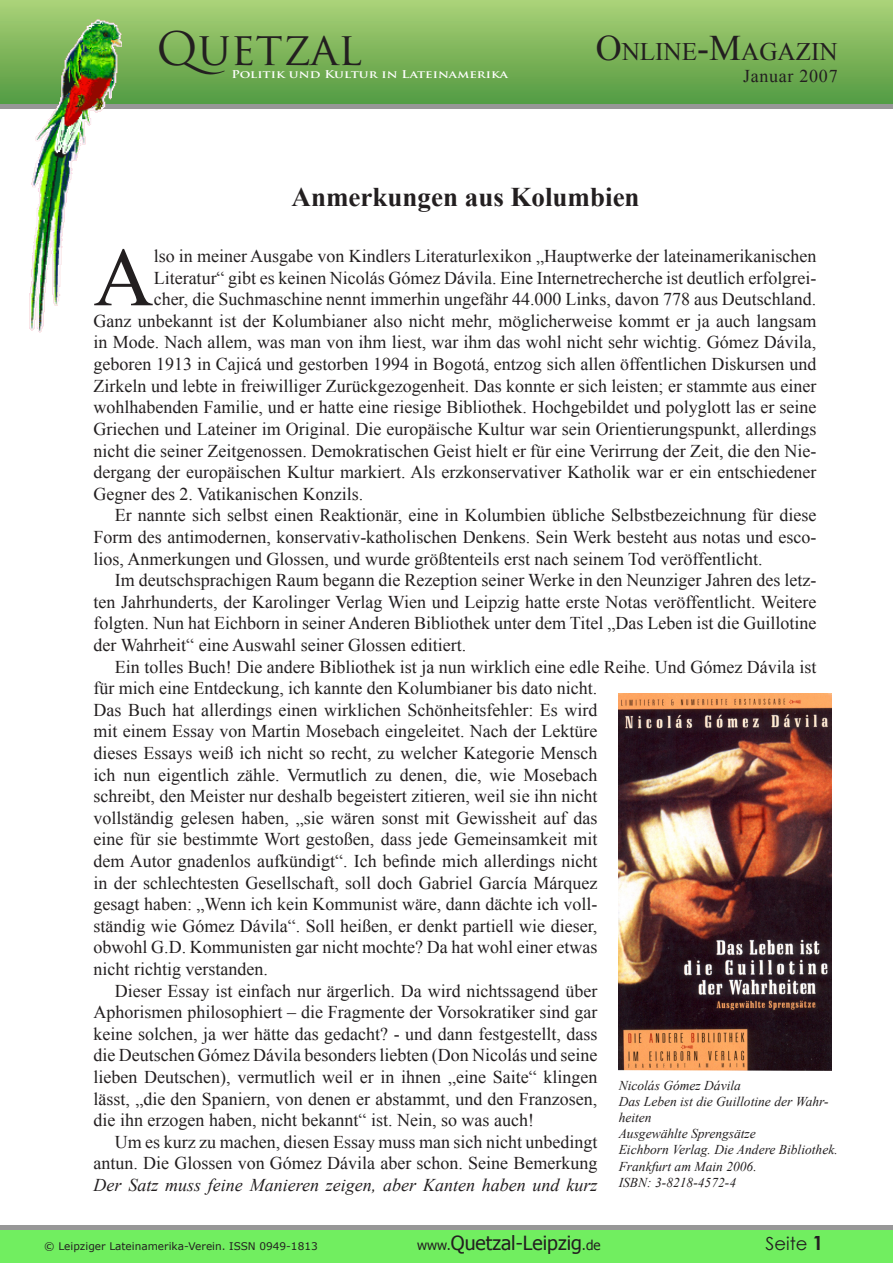
<style>
.page{position:relative;width:893px;height:1263px;background:#fff}
.page>*{position:absolute;margin:0;border:0;box-sizing:border-box;transform-origin:0 0}
.t1{font:83.25px "Times New Roman";color:#231f20}
.t2{font:45px "Trajan Pro";color:#231f20}
.Titel{font:700 27px "Times New Roman";color:#231f20}
.t3{font:25.2px "Times New Roman";color:#231f20}
.t4{font:19.5px "Tahoma";color:#231f20}
.t5{font:18px/21.6px "Times New Roman";color:#231f20;text-align:justify}
.t6{font:18px "Times New Roman";letter-spacing:.04em;color:#231f20}
.t7{font:18px "Century Gothic";color:#231f20}
.Bildunterschrift{font:italic 13.5px/16.2px "Times New Roman";color:#231f20}
.t8{font:10.5px "Verdana";color:#231f20}
.t9{font:700 10.5px "Trajan Pro";color:#fff;scale:1.24 1}
.s1{font-size:36px}
.s2{font-style:italic}
.s3{font-size:13.5px}
</style>
<div class="page">
<div style="left:0;top:1px;width:893px;height:103px;background:linear-gradient(to bottom,#aad177,#539a41)"></div>
<div style="left:0;top:104px;width:893px;height:5px;background:#979797"></div>
<hr style="left:0;top:1225px;width:893px;height:4px;background:#979797">
<div style="left:0;top:1230px;width:893px;height:33px;background:#71ee60"></div>
<img style="left:28px;top:15px;width:94px;height:318px">
<img style="left:619px;top:693px;width:212px;height:378px">
<p class="t2" style="left:156px;top:20px;width:207px">QUETZAL</p>
<p class="t9" style="left:231px;top:68px;width:225px">Politik und Kultur in Lateinamerika</p>
<p class="t3" style="left:596px;top:35px;width:244px"><span class="s1">O</span>nline<span class="s1">-M</span>agazin</p>
<p class="t6" style="left:743px;top:64px;width:96px">Januar 2007</p>
<p class="Titel" style="left:292px;top:179px;width:350px">Anmerkungen aus Kolumbien</p>
<p class="t1" style="left:94px;top:221px;width:62px">A</p>
<p class="t5" style="left:154px;top:245px;width:664px">lso in meiner Ausgabe von Kindlers Literaturlexikon „Hauptwerke der lateinamerikanischen</p>
<p class="t5" style="left:154px;top:267px;width:664px">Literatur“ gibt es keinen Nicolás Gómez Dávila. Eine Internetrecherche ist deutlich erfolgrei-</p>
<p class="t5" style="left:154px;top:288px;width:664px">cher, die Suchmaschine nennt immerhin ungefähr 44.000 Links, davon 778 aus Deutschland.</p>
<p class="t5" style="left:94px;top:310px;width:724px">Ganz unbekannt ist der Kolumbianer also nicht mehr, möglicherweise kommt er ja auch langsam</p>
<p class="t5" style="left:94px;top:331px;width:724px">in Mode. Nach allem, was man von ihm liest, war ihm das wohl nicht sehr wichtig. Gómez Dávila,</p>
<p class="t5" style="left:94px;top:353px;width:724px">geboren 1913 in Cajicá und gestorben 1994 in Bogotá, entzog sich allen öffentlichen Diskursen und</p>
<p class="t5" style="left:94px;top:375px;width:724px">Zirkeln und lebte in freiwilliger Zurückgezogenheit. Das konnte er sich leisten; er stammte aus einer</p>
<p class="t5" style="left:94px;top:396px;width:724px">wohlhabenden Familie, und er hatte eine riesige Bibliothek. Hochgebildet und polyglott las er seine</p>
<p class="t5" style="left:94px;top:418px;width:724px">Griechen und Lateiner im Original. Die europäische Kultur war sein Orientierungspunkt, allerdings</p>
<p class="t5" style="left:94px;top:439px;width:724px">nicht die seiner Zeitgenossen. Demokratischen Geist hielt er für eine Verirrung der Zeit, die den Nie-</p>
<p class="t5" style="left:94px;top:461px;width:724px">dergang der europäischen Kultur markiert. Als erzkonservativer Katholik war er ein entschiedener</p>
<p class="t5" style="left:94px;top:483px;width:271px">Gegner des 2. Vatikanischen Konzils.</p>
<p class="t5" style="left:94px;top:504px;width:724px;text-indent:21px">Er nannte sich selbst einen Reaktionär, eine in Kolumbien übliche Selbstbezeichnung für diese Form des antimodernen, konservativ-katholischen Denkens. Sein Werk besteht aus notas und esco&shy;lios, Anmerkungen und Glossen, und wurde größtenteils erst nach seinem Tod veröffentlicht.</p>
<p class="t5" style="left:94px;top:569px;width:724px;text-indent:21px">Im deutschsprachigen Raum begann die Rezeption seiner Werke in den Neunziger Jahren des letz&shy;ten Jahrhunderts, der Karolinger Verlag Wien und Leipzig hatte erste Notas veröffentlicht. Weitere folgten. Nun hat Eichborn in seiner Anderen Bibliothek unter dem Titel „Das Leben ist die Guillotine der Wahrheit“ eine Auswahl seiner Glossen editiert.</p>
<p class="t5" style="left:94px;top:655px;width:724px;text-align:left;text-indent:21px">Ein tolles Buch! Die andere Bibliothek ist ja nun wirklich eine edle Reihe. Und Gómez Dávila ist für mich eine Entdeckung, ich kannte den Kolumbianer bis dato nicht.<br>Das Buch hat allerdings einen wirklichen Schönheitsfehler: Es wird<br>mit einem Essay von Martin Mosebach eingeleitet. Nach der Lektüre<br>dieses Essays weiß ich nicht so recht, zu welcher Kategorie Mensch<br>ich nun eigentlich zähle. Vermutlich zu denen, die, wie Mosebach<br>schreibt, den Meister nur deshalb begeistert zitieren, weil sie ihn nicht<br>vollständig gelesen haben, „sie wären sonst mit Gewissheit auf das<br>eine für sie bestimmte Wort gestoßen, dass jede Gemeinsamkeit mit<br>dem Autor gnadenlos aufkündigt“. Ich befinde mich allerdings nicht<br>in der schlechtesten Gesellschaft, soll doch Gabriel García Márquez<br>gesagt haben: „Wenn ich kein Kommunist wäre, dann dächte ich voll-<br>ständig wie Gómez Dávila“. Soll heißen, er denkt partiell wie dieser,<br>obwohl G.D. Kommunisten gar nicht mochte? Da hat wohl einer etwas<br>nicht richtig verstanden.</p>
<p class="t5" style="left:94px;top:979px;width:505px;text-indent:21px">Dieser Essay ist einfach nur ärgerlich. Da wird nichtssagend über Aphorismen philosophiert – die Fragmente der Vorsokratiker sind gar keine solchen, ja wer hätte das gedacht? - und dann festgestellt, dass die Deutschen Gómez Dávila besonders liebten (Don Nicolás und seine lieben Deutschen), vermutlich weil er in ihnen „eine Saite“ klingen lässt, „die den Spaniern, von denen er abstammt, und den Franzosen, die ihn erzogen haben, nicht bekannt“ ist. Nein, so was auch!</p>
<p class="t5" style="left:94px;top:1131px;width:505px;text-indent:21px">Um es kurz zu machen, diesen Essay muss man sich nicht unbedingt antun. Die Glossen von Gómez Dávila aber schon. Seine Bemerkung <span class="s2">Der Satz muss feine Manieren zeigen, aber Kanten haben und kurz</span></p>
<p class="Bildunterschrift" style="left:619px;top:1076px;width:124px">Nicolás Gómez Dávila</p>
<p class="Bildunterschrift" style="left:619px;top:1093px;width:211px">Das Leben ist die Guillotine der Wahr&shy;heiten</p>
<p class="Bildunterschrift" style="left:619px;top:1125px;width:139px">Ausgewählte Sprengsätze</p>
<p class="Bildunterschrift" style="left:619px;top:1141px;width:220px">Eichborn Verlag. Die Andere Bibliothek.</p>
<p class="Bildunterschrift" style="left:619px;top:1157px;width:139px">Frankfurt am Main 2006.</p>
<p class="Bildunterschrift" style="left:619px;top:1174px;width:119px">ISBN: 3-8218-4572-4</p>
<p class="t8" style="left:44px;top:1239px;width:275px">© Leipziger Lateinamerika-Verein. ISSN 0949-1813</p>
<p class="t4" style="left:417px;top:1230px;width:185px"><span class="s3">www.</span>Quetzal-Leipzig<span class="s3">.de</span></p>
<p class="t7" style="left:766px;top:1231px;width:44px">Seite</p>
</div>
